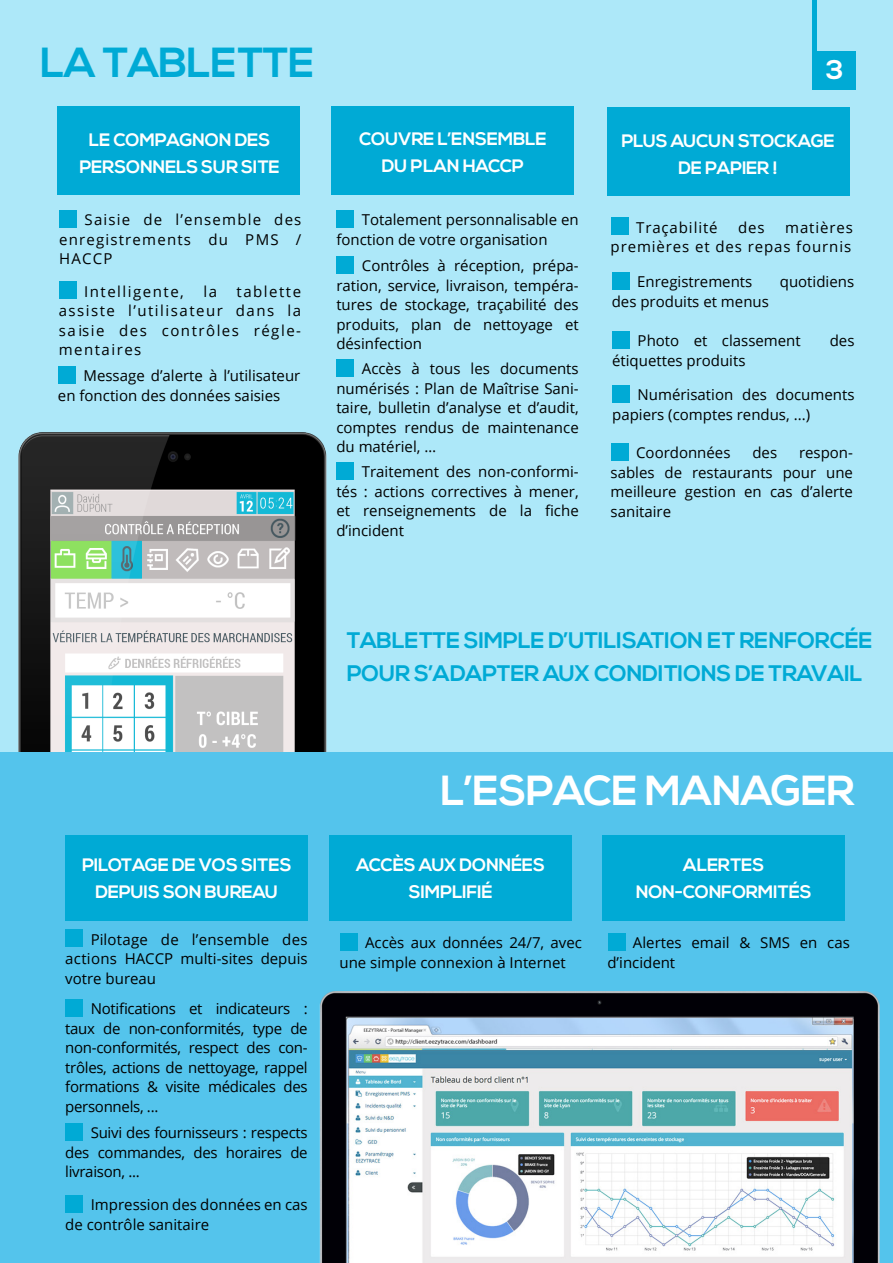
<style>
.page{position:relative;width:893px;height:1263px;background:#fff}
.page>*{position:absolute;margin:0;border:0;box-sizing:border-box;transform-origin:0 0}
.Header_4{font:700 42px "Nexa";letter-spacing:-.015em;color:#fff}
.Header_4-2{font:700 42px "Nexa";letter-spacing:-.015em;color:#00aad5}
.Page_Number{font:700 27px "Nexa";color:#fff}
.Header_4-3{font:700 22.5px/33px "Nexa";letter-spacing:-.015em;color:#00aad5}
.Header_4-4{font:700 18px/27px "Nexa";letter-spacing:-.015em;color:#fff;text-align:center}
.Paragraph{font:15px/19.5px "Open Sans";color:#000;text-align:justify}
.Paragraph-2{font:15px/19.5px "Open Sans";letter-spacing:.06em;color:#000;text-align:right}
.Paragraph-3{font:15px "Open Sans";letter-spacing:.1em;color:#000}
</style>
<div class="page">
<div style="left:0;top:0;width:893px;height:778px;background:#ade8f9"></div>
<img style="left:8px;top:432px;width:331px;height:321px">
<div style="left:58px;top:107px;width:242px;height:88px;background:#00aad5"></div>
<div style="left:332px;top:107px;width:242px;height:88px;background:#00aad5"></div>
<div style="left:607px;top:107px;width:242px;height:89px;background:#00aad5"></div>
<div style="left:0;top:753px;width:893px;height:510px;background:#54c4ec"></div>
<div style="left:66px;top:835px;width:242px;height:85px;background:#00aad5"></div>
<div style="left:330px;top:835px;width:242px;height:85px;background:#00aad5"></div>
<div style="left:603px;top:835px;width:242px;height:85px;background:#00aad5"></div>
<img style="left:319px;top:991px;width:561px;height:272px">
<div style="left:60px;top:211px;width:17px;height:17px;background:#00aad5"></div>
<div style="left:59px;top:282px;width:17px;height:17px;background:#00aad5"></div>
<div style="left:337px;top:210px;width:17px;height:17px;background:#00aad5"></div>
<div style="left:613px;top:385px;width:17px;height:17px;background:#00aad5"></div>
<div style="left:337px;top:462px;width:17px;height:17px;background:#00aad5"></div>
<div style="left:611px;top:218px;width:17px;height:17px;background:#00aad5"></div>
<div style="left:612px;top:272px;width:17px;height:17px;background:#00aad5"></div>
<div style="left:613px;top:331px;width:17px;height:17px;background:#00aad5"></div>
<div style="left:611px;top:443px;width:17px;height:17px;background:#00aad5"></div>
<div style="left:59px;top:366px;width:17px;height:17px;background:#00aad5"></div>
<div style="left:337px;top:359px;width:17px;height:17px;background:#00aad5"></div>
<div style="left:337px;top:256px;width:17px;height:17px;background:#00aad5"></div>
<div style="left:66px;top:930px;width:17px;height:17px;background:#00aad5"></div>
<div style="left:340px;top:933px;width:17px;height:17px;background:#00aad5"></div>
<div style="left:608px;top:933px;width:17px;height:17px;background:#00aad5"></div>
<div style="left:66px;top:999px;width:17px;height:17px;background:#00aad5"></div>
<div style="left:66px;top:1123px;width:17px;height:17px;background:#00aad5"></div>
<div style="left:66px;top:1195px;width:17px;height:17px;background:#00aad5"></div>
<div style="left:817px;top:51px;width:38px;height:38px;background:#00aad5"></div>
<div style="left:812px;top:0;width:5px;height:89px;background:#00aad5"></div>
<p class="Header_4-2" style="left:40px;top:38px;width:276px">LA TABLETTE</p>
<p class="Header_4-4" style="left:89px;top:127px;width:183px">LE COMPAGNON DES</p>
<p class="Header_4-4" style="left:79px;top:154px;width:202px">PERSONNELS SUR SITE</p>
<p class="Paragraph" style="left:59px;top:210px;width:244px;text-indent:26px">Saisie de l’ensemble des enregistrements du PMS / HACCP</p>
<p class="Paragraph-3" style="left:84px;top:281px;width:101px">Intelligente,</p>
<p class="Paragraph" style="left:203px;top:281px;width:15px">la</p>
<p class="Paragraph" style="left:59px;top:281px;width:244px;text-indent:178px">tablette assiste l’utilisateur dans la saisie des contrôles régle&shy;mentaires</p>
<p class="Header_4-4" style="left:359px;top:126px;width:189px">COUVRE L’ENSEMBLE</p>
<p class="Header_4-4" style="left:382px;top:153px;width:144px">DU PLAN HACCP</p>
<p class="Paragraph" style="left:336px;top:210px;width:244px;text-indent:26px">Totalement personnalisable en fonction de votre organisation</p>
<p class="Paragraph" style="left:336px;top:256px;width:244px;text-indent:26px">Contrôles à réception, prépa&shy;ration, service, livraison, tempéra&shy;tures de stockage, traçabilité des produits, plan de nettoyage et désinfection</p>
<p class="Paragraph" style="left:58px;top:366px;width:244px;text-indent:26px">Message d’alerte à l’utilisateur en fonction des données saisies</p>
<p class="Paragraph" style="left:336px;top:359px;width:244px;text-indent:26px">Accès à tous les documents numérisés : Plan de Maîtrise Sani&shy;taire, bulletin d’analyse et d’audit, comptes rendus de maintenance du matériel, …</p>
<p class="Paragraph" style="left:336px;top:462px;width:244px;text-indent:26px">Traitement des non-conformi&shy;tés : actions correctives à mener, et renseignements de la fiche d’incident</p>
<p class="Page_Number" style="left:826px;top:54px;width:19px">3</p>
<p class="Header_4-4" style="left:621px;top:128px;width:215px">PLUS AUCUN STOCKAGE</p>
<p class="Header_4-4" style="left:678px;top:155px;width:101px">DE PAPIER !</p>
<p class="Paragraph-2" style="left:611px;top:217px;width:244px">matières<br>premières et des repas fournis</p>
<p class="Paragraph" style="left:637px;top:272px;width:117px">Enregistrements</p>
<p class="Paragraph" style="left:780px;top:272px;width:76px">quotidiens</p>
<p class="Paragraph" style="left:612px;top:291px;width:159px">des produits et menus</p>
<p class="Paragraph" style="left:638px;top:331px;width:165px">Photo et classement</p>
<p class="Paragraph" style="left:830px;top:331px;width:26px">des</p>
<p class="Paragraph" style="left:612px;top:350px;width:135px">étiquettes produits</p>
<p class="Paragraph-2" style="left:636px;top:217px;width:83px">Traçabilité</p>
<p class="Paragraph" style="left:738px;top:217px;width:28px">des</p>
<p class="Paragraph" style="left:612px;top:384px;width:244px;text-indent:26px">Numérisation des documents papiers (comptes rendus, ...)</p>
<p class="Paragraph" style="left:636px;top:443px;width:96px">Coordonnées</p>
<p class="Paragraph" style="left:752px;top:443px;width:26px">des</p>
<p class="Paragraph" style="left:611px;top:443px;width:244px;text-indent:188px">respon&shy;sables de restaurants pour une meilleure gestion en cas d’alerte sanitaire</p>
<p class="Header_4-3" style="left:347px;top:624px;width:527px">TABLETTE SIMPLE D’UTILISATION ET RENFORCÉE<br>POUR S’ADAPTER AUX CONDITIONS DE TRAVAIL</p>
<p class="Header_4" style="left:441px;top:766px;width:416px">L’ESPACE MANAGER</p>
<p class="Header_4-4" style="left:82px;top:852px;width:211px">PILOTAGE DE VOS SITES<br>DEPUIS SON BUREAU</p>
<p class="Header_4-4" style="left:356px;top:852px;width:190px">ACCÈS AUX DONNÉES</p>
<p class="Header_4-4" style="left:409px;top:879px;width:85px">SIMPLIFIÉ</p>
<p class="Header_4-4" style="left:683px;top:852px;width:83px">ALERTES</p>
<p class="Header_4-4" style="left:636px;top:879px;width:178px">NON-CONFORMITÉS</p>
<p class="Paragraph" style="left:65px;top:929px;width:244px;text-indent:26px">Pilotage de l’ensemble des actions HACCP multi-sites depuis votre bureau</p>
<p class="Paragraph" style="left:340px;top:932px;width:244px;text-indent:26px">Accès aux données 24/7, avec une simple connexion à Internet</p>
<p class="Paragraph" style="left:607px;top:932px;width:244px;text-indent:26px">Alertes email &amp; SMS en cas d’incident</p>
<p class="Paragraph" style="left:65px;top:999px;width:244px;text-indent:26px">Notifications et indicateurs : taux de non-conformités, type de non-conformités, respect des con&shy;trôles, actions de nettoyage, rappel formations &amp; visite médicales des personnels, ...</p>
<p class="Paragraph" style="left:65px;top:1122px;width:244px;text-indent:26px">Suivi des fournisseurs : respects des commandes, des horaires de livraison, ...</p>
<p class="Paragraph" style="left:65px;top:1194px;width:244px;text-indent:26px">Impression des données en cas de contrôle sanitaire</p>
</div>
